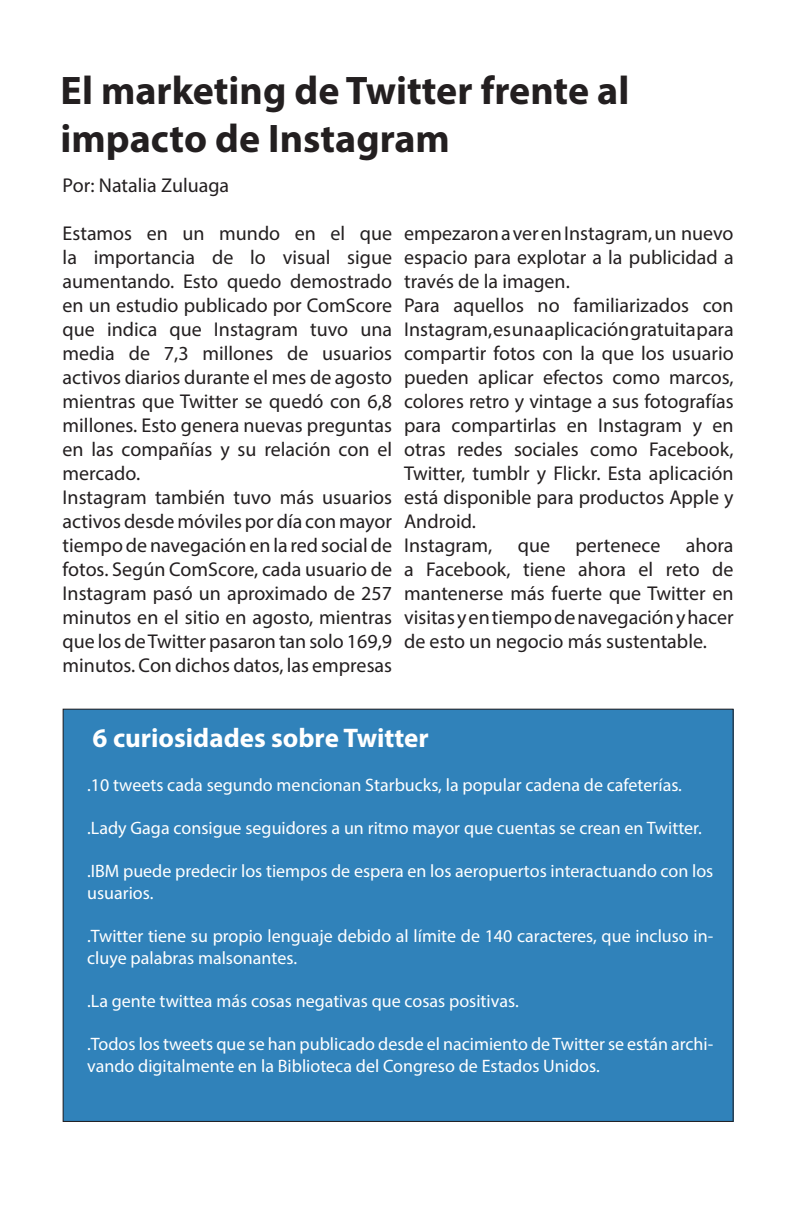
<style>
.page{position:relative;width:792px;height:1224px;background:#fff}
.page>*{position:absolute;margin:0;border:0;box-sizing:border-box;transform-origin:0 0}
.Normal__Web{font:700 40px/48px "Myriad Pro";color:#231f20}
.t1{font:700 27px "Myriad Pro";color:#fff}
.Normal__Web-2{font:20px/24px "Myriad Pro";color:#231f20;text-align:justify}
.t2{font:18px/21.6px "Myriad Pro";color:#fff}
</style>
<div class="page">
<div style="left:63px;top:709px;width:670px;height:412px;background:#3082ba"></div>
<p class="Normal__Web" style="left:60px;top:65px;width:570px">El marketing de Twitter frente al impacto de Instagram</p>
<p class="Normal__Web-2" style="left:63px;top:173px;width:168px">Por: Natalia Zuluaga</p>
<p class="Normal__Web-2" style="left:63px;top:221px;width:331px">Estamos en un mundo en el que la importancia de lo visual sigue aumentando. Esto quedo demostrado en un estudio publicado por ComScore que indica que Instagram tuvo una media de 7,3 millones de usuarios activos diarios durante el mes de agosto mientras que Twitter se quedó con 6,8 millones. Esto genera nuevas preguntas en las compañías y su relación con el mercado.</p>
<p class="Normal__Web-2" style="left:63px;top:485px;width:331px">Instagram también tuvo más usuarios activos desde móviles por día con mayor tiempo de navegación en la red social de fotos. Según ComScore, cada usuario de Instagram pasó un aproximado de 257 minutos en el sitio en agosto, mientras que los de Twitter pasaron tan solo 169,9</p>
<p class="Normal__Web-2" style="left:63px;top:653px;width:331px">minutos. Con dichos datos, las empresas</p>
<p class="Normal__Web-2" style="left:404px;top:221px;width:331px">empezaron a ver en Instagram, un nuevo espacio para explotar a la publicidad a través de la imagen.</p>
<p class="Normal__Web-2" style="left:404px;top:293px;width:331px">Para aquellos no familiarizados con Instagram, es una aplicación gratuita para compartir fotos con la que los usuario pueden aplicar efectos como marcos, colores retro y vintage a sus fotografías para compartirlas en Instagram y en otras redes sociales como Facebook, Twitter, tumblr y Flickr. Esta aplicación está disponible para productos Apple y Android.</p>
<p class="Normal__Web-2" style="left:404px;top:533px;width:90px">Instagram,</p>
<p class="Normal__Web-2" style="left:518px;top:533px;width:34px">que</p>
<p class="Normal__Web-2" style="left:575px;top:533px;width:86px">pertenece</p>
<p class="Normal__Web-2" style="left:404px;top:533px;width:331px;text-indent:282px">ahora a Facebook, tiene ahora el reto de mantenerse más fuerte que Twitter en visitas y en tiempo de navegación y hacer de esto un negocio más sustentable.</p>
<p class="t1" style="left:93px;top:721px;width:338px">6 curiosidades sobre Twitter</p>
<p class="t2" style="left:87px;top:774px;width:596px">.10 tweets cada segundo mencionan Starbucks, la popular cadena de cafeterías.</p>
<p class="t2" style="left:87px;top:817px;width:616px">.Lady Gaga consigue seguidores a un ritmo mayor que cuentas se crean en Twitter.</p>
<p class="t2" style="left:87px;top:860px;width:628px">.IBM puede predecir los tiempos de espera en los aeropuertos interactuando con los usuarios.</p>
<p class="t2" style="left:87px;top:925px;width:628px">.Twitter tiene su propio lenguaje debido al límite de 140 caracteres, que incluso in&shy;cluye palabras malsonantes.</p>
<p class="t2" style="left:87px;top:990px;width:433px">.La gente twittea más cosas negativas que cosas positivas.</p>
<p class="t2" style="left:87px;top:1033px;width:628px">.Todos los tweets que se han publicado desde el nacimiento de Twitter se están archi&shy;vando digitalmente en la Biblioteca del Congreso de Estados Unidos.</p>
</div>
